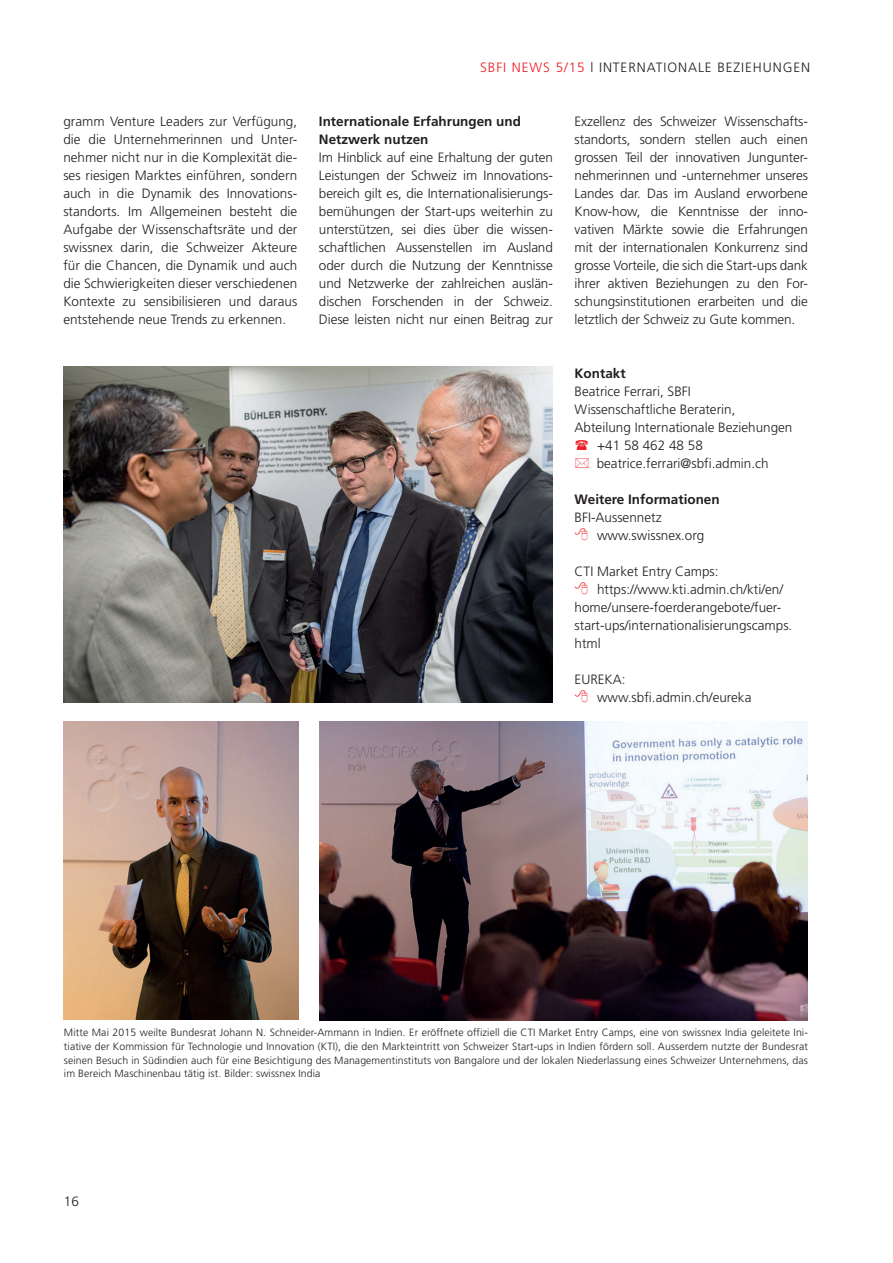
<style>
.page{position:relative;width:893px;height:1263px;background:#fff}
.page>*{position:absolute;margin:0;border:0;box-sizing:border-box;transform-origin:0 0}
.t1{font:300 13.5px/18px "Frutiger LT Std";color:#231f20;text-align:justify}
.t2{font:700 13.5px/18px "Frutiger LT Std";color:#231f20}
.t3{font:300 13.5px "Frutiger LT Std";letter-spacing:.07em;color:#ee1d23}
.t4{font:300 10.5px/13.5px "Frutiger LT Std";letter-spacing:.01em;color:#231f20;text-align:justify}
.s1{color:#ee1d23}
</style>
<div class="page">
<img style="left:64px;top:367px;width:489px;height:335px">
<img style="left:319px;top:722px;width:489px;height:298px">
<img style="left:64px;top:722px;width:234px;height:297px">
<p class="t3" style="left:480px;top:60px;width:52px">SBFI News</p>
<p class="t1" style="left:556px;top:59px;width:57px"><span class="s1">5/15</span> l Internationale</p>
<p class="t1" style="left:717px;top:59px;width:18px">Beziehungen</p>
<p class="t1" style="left:63px;top:113px;width:235px">gramm Venture Leaders zur Verfügung, die die Unternehmerinnen und Unter&shy;nehmer nicht nur in die Komplexität die&shy;ses riesigen Marktes einführen, sondern auch in die Dynamik des Innovations&shy;standorts. Im Allgemeinen besteht die Aufgabe der Wissenschaftsräte und der swissnex darin, die Schweizer Akteure für die Chancen, die Dynamik und auch die Schwierigkeiten dieser verschiedenen Kontexte zu sensibilisieren und daraus entstehende neue Trends zu erkennen.</p>
<p class="t2" style="left:319px;top:112px;width:204px">Internationale Erfahrungen und<br>Netzwerk nutzen</p>
<p class="t1" style="left:319px;top:148px;width:235px">Im Hinblick auf eine Erhaltung der guten Leistungen der Schweiz im Innovations&shy;bereich gilt es, die Internationalisierungs&shy;bemühungen der Start-ups weiterhin zu unterstützen, sei dies über die wissen&shy;schaftlichen Aussenstellen im Ausland oder durch die Nutzung der Kenntnisse und Netzwerke der zahlreichen auslän&shy;dischen Forschenden in der Schweiz.<br>Diese leisten nicht nur einen Beitrag zur</p>
<p class="t1" style="left:575px;top:112px;width:235px">Exzellenz des Schweizer Wissenschafts&shy;standorts, sondern stellen auch einen grossen Teil der innovativen Jungunter&shy;nehmerinnen und -unternehmer unseres Landes dar. Das im Ausland erworbene Know-how, die Kenntnisse der inno&shy;vativen Märkte sowie die Erfahrungen mit der internationalen Konkurrenz sind grosse Vorteile, die sich die Start-ups dank ihrer aktiven Beziehungen zu den For&shy;schungsinstitutionen erarbeiten und die letztlich der Schweiz zu Gute kommen.</p>
<p class="t2" style="left:575px;top:364px;width:53px">Kontakt</p>
<p class="t1" style="left:575px;top:382px;width:118px">Beatrice Ferrari, SBFI</p>
<p class="t1" style="left:575px;top:400px;width:162px">Wissenschaftliche Beraterin,</p>
<p class="t1" style="left:575px;top:418px;width:219px">Abteilung Internationale Beziehungen</p>
<p class="t1" style="left:597px;top:436px;width:107px">+41 58 462 48 58</p>
<p class="t1" style="left:597px;top:454px;width:174px">beatrice.ferrari@sbfi.admin.ch</p>
<p class="t2" style="left:575px;top:490px;width:147px">Weitere Informationen</p>
<p class="t1" style="left:597px;top:508px;width:109px;text-indent:-22px">BFI-Aussennetz www.swissnex.org</p>
<p class="t1" style="left:575px;top:563px;width:146px">CTI Market Entry Camps:</p>
<p class="t1" style="left:597px;top:581px;width:188px">https://www.kti.admin.ch/kti/en/</p>
<p class="t1" style="left:575px;top:599px;width:208px">home/unsere-foerderangebote/fuer-</p>
<p class="t1" style="left:575px;top:617px;width:219px">start-ups/internationalisierungscamps.</p>
<p class="t1" style="left:575px;top:635px;width:28px">html</p>
<p class="t1" style="left:597px;top:671px;width:156px;text-indent:-23px">EUREKA: www.sbfi.admin.ch/eureka</p>
<p class="t4" style="left:64px;top:1026px;width:745px">Mitte Mai 2015 weilte Bundesrat Johann N. Schneider-Ammann in Indien. Er eröffnete offiziell die CTI Market Entry Camps, eine von swissnex India geleitete Ini&shy;tiative der Kommission für Technologie und Innovation (KTI), die den Markteintritt von Schweizer Start-ups in Indien fördern soll. Ausserdem nutzte der Bundesrat seinen Besuch in Südindien auch für eine Besichtigung des Managementinstituts von Bangalore und der lokalen Niederlassung eines Schweizer Unternehmens, das im Bereich Maschinenbau tätig ist. Bilder: swissnex India</p>
<p class="t1" style="left:64px;top:1193px;width:17px">16</p>
</div>
